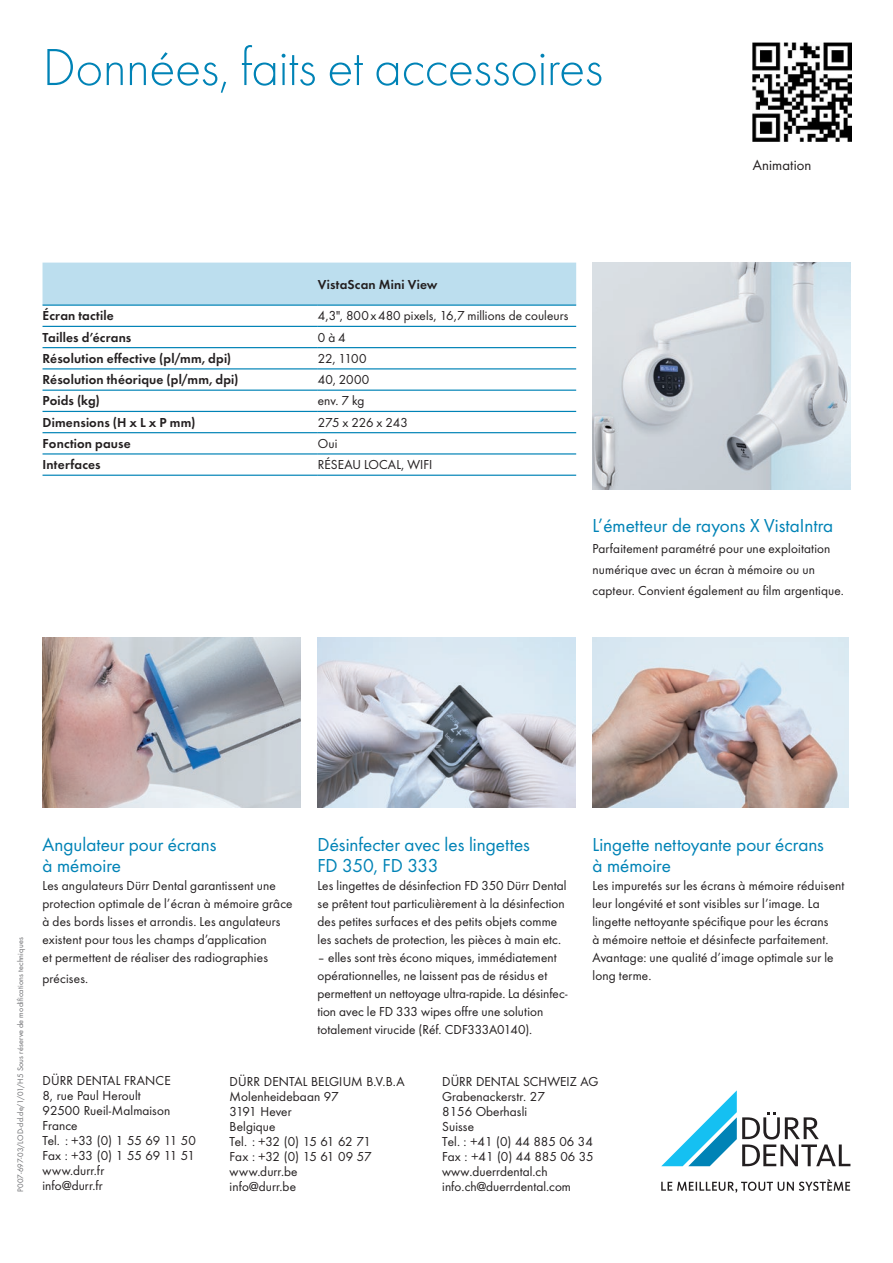
<style>
.page{position:relative;width:893px;height:1263px;background:#fff}
.page>*{position:absolute;margin:0;border:0;box-sizing:border-box;transform-origin:0 0}
.t1{font:300 54px "Futura TOT";letter-spacing:-.01em;color:#0083b6}
.t2{font:19.5px/21.3px "Futura TOT Boo";color:#0083b6}
.t3{font:15px "Futura TOT Boo";letter-spacing:.01em;color:#231f20}
.t4{font:13.5px/15px "Futura TOT Boo";letter-spacing:.01em;color:#231f20}
.t5{font:13.5px "Futura TOT Dem";letter-spacing:.015em;color:#231f20}
.t6{font:13.5px "Futura TOT Boo";letter-spacing:-.01em;color:#231f20}
.t7{font:8.25px "Futura TOT Boo";letter-spacing:.02em;color:#6c6d70}
</style>
<div class="page">
<img style="left:592px;top:263px;width:258px;height:226px">
<svg style="left:661px;top:1090px;width:189px;height:76px"></svg>
<svg style="left:661px;top:1179px;width:189px;height:13px"></svg>
<img style="left:43px;top:638px;width:257px;height:170px">
<img style="left:317px;top:638px;width:258px;height:170px">
<img style="left:592px;top:638px;width:256px;height:170px">
<div style="left:43px;top:263px;width:533px;height:41px;background:#bcdeee"></div>
<hr style="left:43px;top:304px;width:275px;height:2px;background:#0083b6">
<hr style="left:318px;top:304px;width:258px;height:2px;background:#0083b6">
<hr style="left:43px;top:326px;width:275px;height:1px;background:#0083b6">
<hr style="left:318px;top:326px;width:258px;height:1px;background:#0083b6">
<hr style="left:43px;top:347px;width:275px;height:1px;background:#0083b6">
<hr style="left:318px;top:347px;width:258px;height:1px;background:#0083b6">
<hr style="left:43px;top:368px;width:275px;height:1px;background:#0083b6">
<hr style="left:318px;top:368px;width:258px;height:1px;background:#0083b6">
<hr style="left:43px;top:390px;width:275px;height:1px;background:#0083b6">
<hr style="left:318px;top:390px;width:258px;height:1px;background:#0083b6">
<hr style="left:43px;top:411px;width:275px;height:1px;background:#0083b6">
<hr style="left:318px;top:411px;width:258px;height:1px;background:#0083b6">
<hr style="left:43px;top:432px;width:275px;height:1px;background:#0083b6">
<hr style="left:318px;top:432px;width:258px;height:1px;background:#0083b6">
<hr style="left:43px;top:453px;width:275px;height:1px;background:#0083b6">
<hr style="left:43px;top:475px;width:275px;height:1px;background:#0083b6">
<hr style="left:318px;top:453px;width:258px;height:1px;background:#0083b6">
<hr style="left:318px;top:475px;width:258px;height:1px;background:#0083b6">
<img style="left:753px;top:43px;width:98px;height:98px">
<h1 class="t1" style="left:43px;top:37px;width:562px">Données, faits et accessoires</h1>
<p class="t5" style="left:318px;top:276px;width:121px">VistaScan Mini View</p>
<p class="t5" style="left:43px;top:308px;width:73px">Écran tactile</p>
<p class="t4" style="left:318px;top:308px;width:252px">4,3", 800x480 pixels, 16,7 millions de couleurs</p>
<p class="t5" style="left:43px;top:329px;width:90px">Tailles d’écrans</p>
<p class="t4" style="left:318px;top:329px;width:29px">0 à 4</p>
<p class="t5" style="left:43px;top:350px;width:190px">Résolution effective (pl/mm, dpi)</p>
<p class="t4" style="left:318px;top:351px;width:50px">22, 1100</p>
<p class="t5" style="left:43px;top:371px;width:198px">Résolution théorique (pl/mm, dpi)</p>
<p class="t4" style="left:318px;top:372px;width:53px">40, 2000</p>
<p class="t5" style="left:43px;top:393px;width:59px">Poids (kg)</p>
<p class="t4" style="left:318px;top:393px;width:48px">env. 7 kg</p>
<p class="t5" style="left:43px;top:414px;width:154px">Dimensions (H x L x P mm)</p>
<p class="t6" style="left:318px;top:414px;width:92px">275 x 226 x 243</p>
<p class="t5" style="left:43px;top:435px;width:90px">Fonction pause</p>
<p class="t4" style="left:318px;top:436px;width:21px">Oui</p>
<p class="t5" style="left:43px;top:456px;width:60px">Interfaces</p>
<p class="t4" style="left:318px;top:457px;width:116px">RÉSEAU LOCAL, WIFI</p>
<p class="t3" style="left:753px;top:156px;width:60px">Animation</p>
<h2 class="t2" style="left:592px;top:514px;width:242px">L’émetteur de rayons X VistaIntra</h2>
<p class="t4" style="left:592px;top:538px;width:253px;line-height:21.3px">Parfaitement paramétré pour une exploitation numérique avec un écran à mémoire ou un capteur. Convient également au film argentique.</p>
<p class="t7" style="left:16px;top:1192px;width:256px;rotate:-90deg">P007-697-03/LOD-dd.de/1/01/H5 Sous réserve de modifications techniques</p>
<h2 class="t2" style="left:43px;top:833px;width:176px">Angulateur pour écrans à mémoire</h2>
<p class="t4" style="left:43px;top:876px;width:252px;line-height:18px">Les angulateurs Dürr Dental garantissent une protection optimale de l’écran à mémoire grâce à des bords lisses et arrondis. Les angulateurs existent pour tous les champs d’application<br>et permettent de réaliser des radiographies</p>
<p class="t4" style="left:43px;top:971px;width:47px">précises.</p>
<h2 class="t2" style="left:317px;top:833px;width:214px">Désinfecter avec les lingettes<br>FD 350, FD 333</h2>
<p class="t4" style="left:317px;top:876px;width:251px;line-height:18px">Les lingettes de désinfection FD 350 Dürr Dental se prêtent tout particulièrement à la désinfection des petites surfaces et des petits objets comme les sachets de protection, les pièces à main etc.</p>
<p class="t4" style="left:317px;top:948px;width:251px;line-height:18px">– elles sont très écono miques, immédiatement opérationnelles, ne laissent pas de résidus et permettent un nettoyage ultra-rapide. La désinfec&shy;tion avec le FD 333 wipes offre une solution totalement virucide (Réf. CDF333A0140).</p>
<h2 class="t2" style="left:592px;top:833px;width:233px">Lingette nettoyante pour écrans à mémoire</h2>
<p class="t4" style="left:592px;top:876px;width:254px;line-height:18px">Les impuretés sur les écrans à mémoire réduisent leur longévité et sont visibles sur l’image. La lingette nettoyante spécifique pour les écrans<br>à mémoire nettoie et désinfecte parfaitement.<br>Avantage: une qualité d’image optimale sur le long terme.</p>
<p class="t4" style="left:43px;top:1073px;width:155px">DÜRR DENTAL FRANCE<br>8, rue Paul Heroult<br>92500 Rueil-Malmaison<br>France<br>Tel. : +33 (0) 1 55 69 11 50<br>Fax : +33 (0) 1 55 69 11 51 www.durr.fr<br>info@durr.fr</p>
<p class="t4" style="left:230px;top:1073px;width:177px">DÜRR DENTAL BELGIUM B.V.B.A<br>Molenheidebaan 97<br>3191 Hever<br>Belgique<br>Tel. : +32 (0) 15 61 62 71<br>Fax : +32 (0) 15 61 09 57 www.durr.be<br>info@durr.be</p>
<p class="t4" style="left:442px;top:1073px;width:158px">DÜRR DENTAL SCHWEIZ AG<br>Grabenackerstr. 27<br>8156 Oberhasli<br>Suisse<br>Tel. : +41 (0) 44 885 06 34<br>Fax : +41 (0) 44 885 06 35 www.duerrdental.ch info.ch@duerrdental.com</p>
</div>
